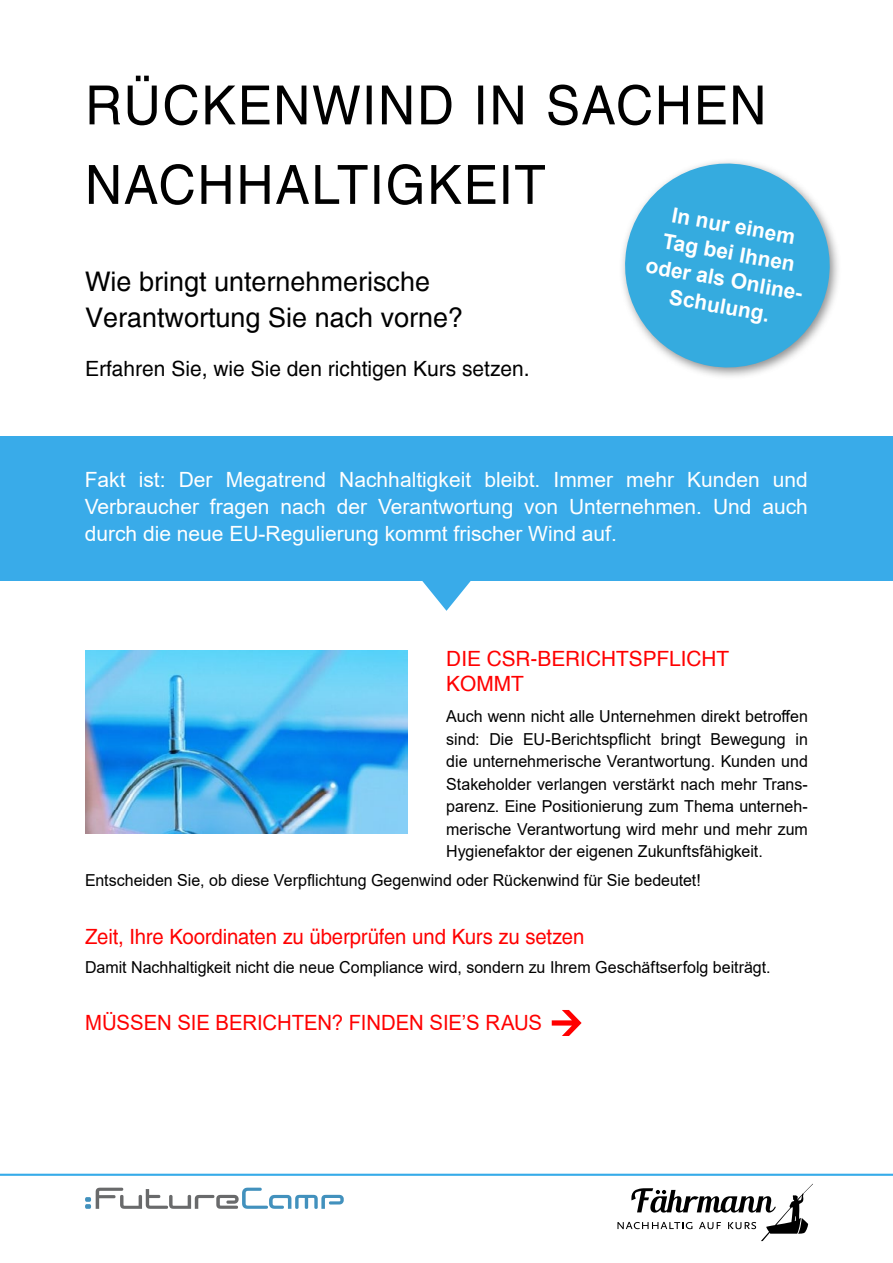
<style>
.page{position:relative;width:893px;height:1263px;background:#fff}
.page>*{position:absolute;margin:0;border:0;box-sizing:border-box;transform-origin:0 0}
.t1{font:54px/79.5px "Helvetica";letter-spacing:.035em;color:#000;scale:.95 1}
.t2{font:27px/36px "Helvetica";color:#000}
.t3{font:21px/27px "Arial";color:#fff;text-align:justify}
.t4{font:21px/25.2px "Helvetica";letter-spacing:-.005em;color:#f00}
.t5{font:700 21px/27px "Arial";color:#fff;text-align:center}
.t6{font:21px "Helvetica";color:#000}
.t7{font:21px "Arial";letter-spacing:-.005em;color:#f00}
.t8{font:16.5px/22.5px "Arial";color:#000;text-align:justify}
</style>
<div class="page">
<div style="left:0;top:437px;width:893px;height:144px;background:#39abe9"></div>
<svg style="left:622px;top:161px;width:216px;height:215px;fill:#35abdf"></svg>
<img style="left:85px;top:651px;width:322px;height:182px">
<svg style="left:422px;top:581px;width:49px;height:30px"></svg>
<svg style="left:552px;top:1010px;width:30px;height:26px"></svg>
<hr style="left:0;top:1174px;width:893px;height:2px;background:#35abe9">
<svg style="left:617px;top:1184px;width:196px;height:57px"></svg>
<svg style="left:85px;top:1188px;width:259px;height:21px"></svg>
<h1 class="t1" style="left:85px;top:66px;width:719px">RÜCKENWIND IN SACHEN<br>NACHHALTIGKEIT</h1>
<h2 class="t2" style="left:85px;top:264px;width:380px">Wie bringt unternehmerische<br>Verantwortung Sie nach vorne?</h2>
<p class="t6" style="left:85px;top:356px;width:446px">Erfahren Sie, wie Sie den richtigen Kurs setzen.</p>
<p class="t5" style="left:658px;top:199px;width:164px;rotate:10deg">In nur einem<br>Tag bei Ihnen oder als Online-<br>Schulung.</p>
<p class="t3" style="left:85px;top:466px;width:725px">Fakt ist: Der Megatrend Nachhaltigkeit bleibt. Immer mehr Kunden und Verbraucher fragen nach der Verantwortung von Unternehmen. Und auch durch die neue EU-Regulierung kommt frischer Wind auf.</p>
<p class="t4" style="left:446px;top:646px;width:284px">DIE CSR-BERICHTSPFLICHT<br>KOMMT</p>
<p class="t8" style="left:446px;top:705px;width:363px">Auch wenn nicht alle Unternehmen direkt betroffen sind: Die EU-Berichtspflicht bringt Bewegung in die unternehmerische Verantwortung. Kunden und Stakeholder verlangen verstärkt nach mehr Trans&shy;parenz. Eine Positionierung zum Thema unterneh&shy;merische Verantwortung wird mehr und mehr zum Hygienefaktor der eigenen Zukunftsfähigkeit.</p>
<p class="t8" style="left:85px;top:869px;width:617px">Entscheiden Sie, ob diese Verpflichtung Gegenwind oder Rückenwind für Sie bedeutet!</p>
<p class="t4" style="left:85px;top:924px;width:501px">Zeit, Ihre Koordinaten zu überprüfen und Kurs zu setzen</p>
<p class="t8" style="left:85px;top:955px;width:687px">Damit Nachhaltigkeit nicht die neue Compliance wird, sondern zu Ihrem Geschäftserfolg beiträgt.</p>
<p class="t7" style="left:85px;top:1008px;width:459px">MÜSSEN SIE BERICHTEN? FINDEN SIE’S RAUS</p>
</div>
